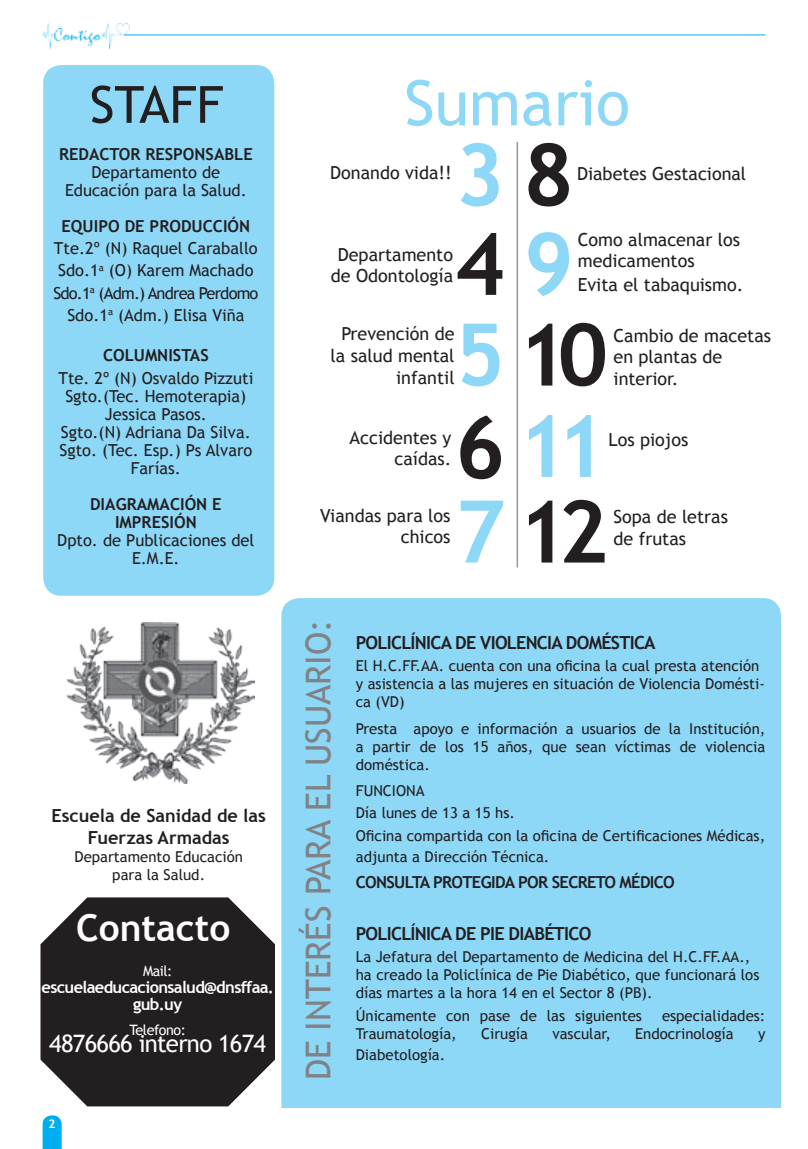
<style>
.page{position:relative;width:808px;height:1149px;background:#fff}
.page>*{position:absolute;margin:0;border:0;box-sizing:border-box;transform-origin:0 0}
.t1{font:700 86.1px/179.7px "Trebuchet MS";letter-spacing:.14em;color:#231f20}
.t2{font:700 86.1px/181.9px "Trebuchet MS";color:#8dd7f7}
.t3{font:62.7px "Trebuchet MS";color:#8dd7f7}
.t4{font:51.3px "Trebuchet MS";color:#231f20}
.t5{font:700 37.05px "Trebuchet MS";color:#fff}
.t6{font:34.35px "Trebuchet MS";color:#808285}
.t7{font:24px "Trebuchet MS";letter-spacing:-.03em;color:#fff}
.t8{font:18px/21.6px "Trebuchet MS";color:#231f20;text-align:right}
.t9{font:700 18px "Trebuchet MS";letter-spacing:-.04em;color:#231f20}
.t10{font:700 18px/21.6px "Trebuchet MS";color:#231f20;text-align:center}
.t11{font:16.5px/18px "Trebuchet MS";color:#231f20;text-align:center}
.t12{font:700 16.5px/18px "Trebuchet MS";color:#231f20;text-align:center}
.t13{font:700 16.5px/17.1px "Trebuchet MS";letter-spacing:-.04em;color:#fff;text-align:center}
.t14{font:700 16.5px "Trebuchet MS";letter-spacing:-.04em;color:#231f20}
.t15{font:15px/18px "Trebuchet MS";color:#231f20}
.t16{font:14.25px "Trebuchet MS";letter-spacing:-.03em;color:#fff}
.t17{font:700 12px "Trebuchet MS";color:#fff}
.s1{color:#8dd7f7}
.s2{color:#231f20}
</style>
<div class="page">
<img style="left:43px;top:23px;width:86px;height:25px">
<hr style="left:124px;top:35px;width:641px;height:1px;background:#00aeef">
<svg style="left:43px;top:1115px;width:19px;height:33px"></svg>
<svg style="left:41px;top:897px;width:234px;height:209px;background:#363334"></svg>
<div style="left:281px;top:598px;width:500px;height:509px;background:#8dd7f7"></div>
<div style="left:43px;top:65px;width:231px;height:530px;background:#8dd7f7;border-radius:18px"></div>
<img style="left:67px;top:622px;width:187px;height:160px">
<hr style="left:517px;top:142px;width:1px;height:425px;background:#96989b">
<svg style="left:281px;top:1107px;width:500px;height:1px"></svg>
<h3 class="t4" style="left:90px;top:74px;width:135px">STAFF</h3>
<p class="t12" style="left:59px;top:145px;width:195px">REDACTOR RESPONSABLE</p>
<p class="t11" style="left:65px;top:163px;width:183px">Departamento de<br>Educación para la Salud.</p>
<p class="t12" style="left:62px;top:217px;width:190px">EQUIPO DE PRODUCCIÓN</p>
<p class="t11" style="left:53px;top:237px;width:207px;line-height:22.2px">Tte.2º (N) Raquel Caraballo<br>Sdo.1<sup>a</sup> (O) Karem Machado<br>Sdo.1<sup>a</sup> (Adm.) Andrea Perdomo<br>Sdo.1<sup>a</sup> (Adm.) Elisa Viña</p>
<p class="t12" style="left:103px;top:346px;width:107px">COLUMNISTAS</p>
<p class="t11" style="left:58px;top:369px;width:196px">Tte. 2º (N) Osvaldo Pizzuti<br>Sgto.(Tec. Hemoterapia)<br>Jessica Pasos.<br>Sgto.(N) Adriana Da Silva.<br>Sgto. (Tec. Esp.) Ps Alvaro<br>Farías.</p>
<p class="t12" style="left:90px;top:494px;width:133px">DIAGRAMACIÓN E<br>IMPRESIÓN</p>
<p class="t11" style="left:57px;top:531px;width:199px">Dpto. de Publicaciones del<br>E.M.E.</p>
<p class="t10" style="left:52px;top:804px;width:216px">Escuela de Sanidad de las<br>Fuerzas Armadas</p>
<p class="t15" style="left:75px;top:847px;width:170px;text-align:center">Departamento Educación para la Salud.</p>
<h3 class="t5" style="left:76px;top:904px;width:156px">Contacto</h3>
<p class="t16" style="left:143px;top:961px;width:31px">Mail:</p>
<p class="t13" style="left:42px;top:977px;width:234px">escuelaeducacionsalud@dnsffaa. gub.uy</p>
<p class="t16" style="left:129px;top:1021px;width:58px">Telefono:</p>
<h3 class="t7" style="left:49px;top:1029px;width:218px">4876666 interno 1674</h3>
<p class="t17" style="left:49px;top:1115px;width:9px">2</p>
<h2 class="t3" style="left:404px;top:66px;width:227px">Sumario</h2>
<h1 class="t1" style="left:455px;top:85px;width:155px"><span class="s1">3</span>8<br><span class="s1">5</span>10</h1>
<p class="t8" style="left:330px;top:162px;width:123px">Donando vida!!</p>
<p class="t8" style="left:577px;top:163px;width:171px">Diabetes Gestacional</p>
<h1 class="t2" style="left:455px;top:173px;width:153px"><span class="s2">4</span>9<br><span class="s2">6</span>11</h1>
<h1 class="t1" style="left:455px;top:442px;width:155px"><span class="s1">7</span>12</h1>
<p class="t8" style="left:578px;top:229px;width:164px;text-align:left">Como almacenar los medicamentos</p>
<p class="t8" style="left:578px;top:274px;width:167px">Evita el tabaquismo.</p>
<p class="t8" style="left:331px;top:243px;width:124px;text-align:center">Departamento de Odontología</p>
<p class="t8" style="left:331px;top:323px;width:126px">Prevención de la salud mental infantil</p>
<p class="t8" style="left:613px;top:325px;width:159px;text-align:left">Cambio de macetas en plantas de interior.</p>
<p class="t8" style="left:350px;top:426px;width:103px">Accidentes y caídas.</p>
<p class="t8" style="left:608px;top:429px;width:81px">Los piojos</p>
<p class="t8" style="left:320px;top:504px;width:132px">Viandas para los chicos</p>
<p class="t8" style="left:613px;top:506px;width:116px;text-align:left">Sopa de letras de frutas</p>
<h3 class="t6" style="left:298px;top:1080px;width:462px;rotate:-90deg">DE INTERÉS PARA EL USUARIO:</h3>
<p class="t9" style="left:356px;top:631px;width:301px">POLICLÍNICA DE VIOLENCIA DOMÉSTICA</p>
<p class="t15" style="left:356px;top:656px;width:411px">El H.C.FF.AA. cuenta con una oficina la cual presta atención y asistencia a las mujeres en situación de Violencia Domésti&shy;ca (VD)</p>
<p class="t15" style="left:356px;top:719px;width:411px;text-align:justify">Presta apoyo e información a usuarios de la Institución, a partir de los 15 años, que sean víctimas de violencia doméstica.</p>
<p class="t15" style="left:356px;top:779px;width:411px;line-height:22px">FUNCIONA<br>Día lunes de 13 a 15 hs.<br>Oficina compartida con la oficina de Certificaciones Médicas, adjunta a Dirección Técnica.</p>
<p class="t14" style="left:356px;top:871px;width:321px">CONSULTA PROTEGIDA POR SECRETO MÉDICO</p>
<p class="t9" style="left:356px;top:922px;width:237px">POLICLÍNICA DE PIE DIABÉTICO</p>
<p class="t15" style="left:356px;top:947px;width:405px">La Jefatura del Departamento de Medicina del H.C.FF.AA., ha creado la Policlínica de Pie Diabético, que funcionará los días martes a la hora 14 en el Sector 8 (PB).</p>
<p class="t15" style="left:356px;top:1006px;width:288px">Únicamente con pase de las siguientes</p>
<p class="t15" style="left:662px;top:1006px;width:105px">especialidades:</p>
<p class="t15" style="left:356px;top:1024px;width:102px">Traumatología,</p>
<p class="t15" style="left:481px;top:1024px;width:48px">Cirugía</p>
<p class="t15" style="left:552px;top:1024px;width:60px">vascular,</p>
<p class="t15" style="left:635px;top:1024px;width:100px">Endocrinología</p>
<p class="t15" style="left:758px;top:1024px;width:9px">y</p>
<p class="t15" style="left:356px;top:1045px;width:91px">Diabetología.</p>
</div>
